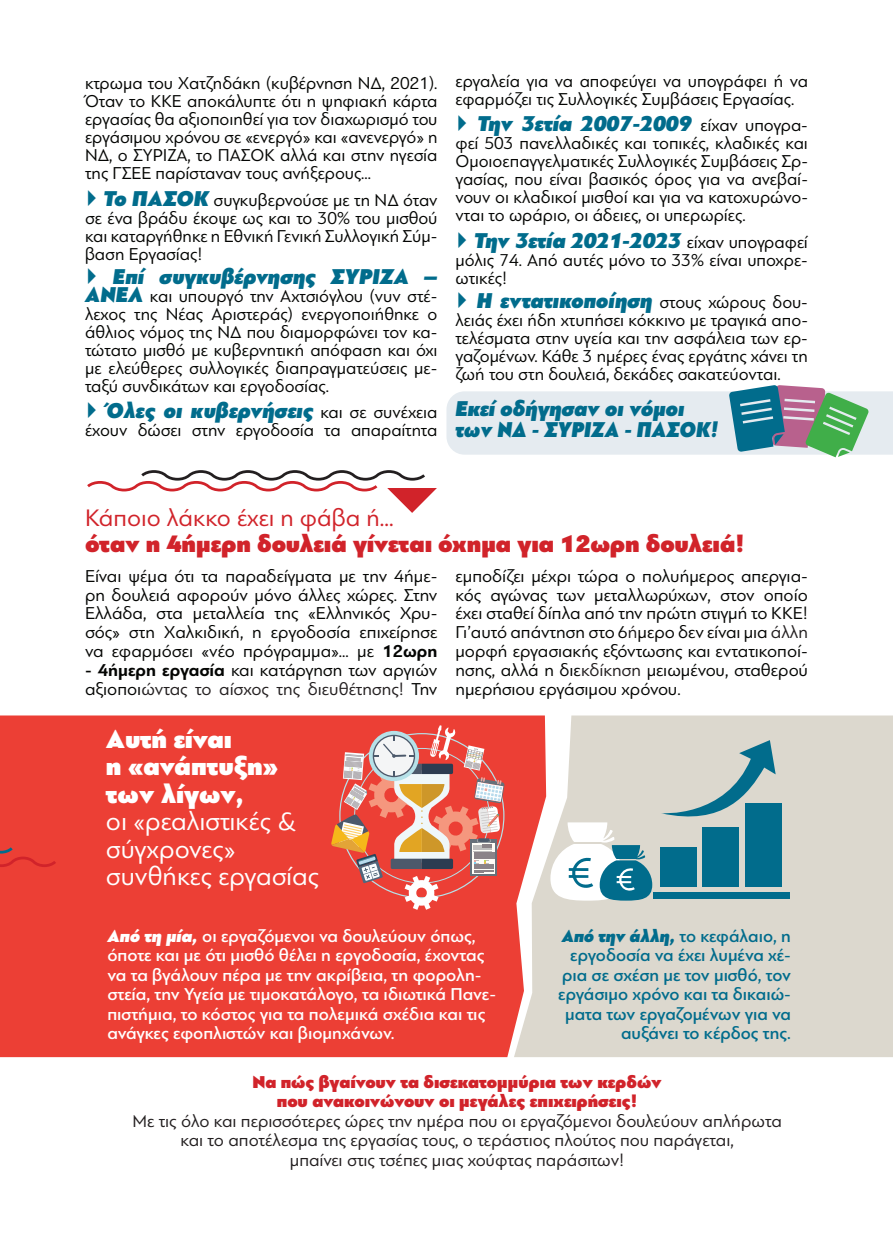
<style>
.page{position:relative;width:893px;height:1234px;background:#fff}
.page>*{position:absolute;margin:0;border:0;box-sizing:border-box;transform-origin:0 0}
.t1{font:70.95px "PF Agora Serif Pro";color:#d1232a}
.t2{font:26.85px/27.5px "PF Bague Sans Pro";color:#fff}
.t3{font:900 26.85px/27.5px "PF Bague Sans Pro";color:#fff}
.t4{font:900 25.05px "PF Bague Sans Pro";color:#d1232a}
.t5{font:25.05px "PF Bague Sans Pro";color:#d1232a}
.t6{font:italic 900 22.5px/21px "PF Bague Sans Pro";color:#016c8c}
.t7{font:18px/18px "PF Bague Sans Pro";color:#040503;text-align:justify}
.t8{font:500 18px/19.5px "PF Bague Sans Pro";color:#fff}
.t9{font:18px/19.5px "PF Bague Sans Pro";color:#231f20;text-align:center}
.t10{font:500 18px/19.5px "PF Bague Sans Pro";color:#016c8c;text-align:right}
.t11{font:900 18px/19.5px "PF Bague Sans Pro";color:#d1232a;text-align:center}
.s1{font-family:"PF Agora Serif Pro";font-size:22.5px;color:#016c8c}
.s2{font-weight:900;font-style:italic;font-size:22.5px;color:#016c8c}
.s3{font-family:"PF Agora Serif Pro";font-weight:400;font-style:normal}
.s4{font-weight:400;font-style:normal;font-size:18px;color:#040503}
.s5{font-weight:700}
.s6{color:#231f20}
.s7{font-weight:900;font-style:italic}
</style>
<div class="page">
<div style="left:546px;top:715px;width:347px;height:341px;background:#dcd8ce"></div>
<div style="left:0;top:715px;width:546px;height:341px;background:#ec3f35"></div>
<svg style="left:0;top:842px;width:56px;height:24px"></svg>
<svg style="left:87px;top:470px;width:338px;height:21px"></svg>
<svg style="left:331px;top:725px;width:174px;height:184px;background:#dd776a"></svg>
<div style="left:745px;top:803px;width:37px;height:83px;background:#016c8c"></div>
<div style="left:703px;top:826px;width:36px;height:60px;background:#016c8c"></div>
<div style="left:660px;top:846px;width:36px;height:40px;background:#016c8c"></div>
<svg style="left:661px;top:740px;width:115px;height:86px;background:#a6bdbd"></svg>
<div style="left:653px;top:891px;width:136px;height:7px;background:#016c8c"></div>
<svg style="left:550px;top:822px;width:102px;height:78px"></svg>
<svg style="left:446px;top:385px;width:447px;height:72px;background:#c6d6d7"></svg>
<p class="t7" style="left:85px;top:74px;width:354px">κτρωμα του Χατζηδάκη (κυβέρνηση ΝΔ, 2021).<br>Όταν το ΚΚΕ αποκάλυπτε ότι η ψηφιακή κάρτα εργασίας θα αξιοποιηθεί για τον διαχωρισμό του εργάσιμου χρόνου σε «ενεργό» και «ανενεργό» η ΝΔ, ο ΣΥΡΙΖΑ, το ΠΑΣΟΚ αλλά και στην ηγεσία της ΓΣΕΕ παρίσταναν τους ανήξερους...</p>
<p class="t7" style="left:85px;top:191px;width:354px"><span class="s1">▶</span> <span class="s2">Το ΠΑΣΟΚ</span> συγκυβερνούσε με τη ΝΔ όταν σε ένα βράδυ έκοψε ως και το 30% του μισθού και καταργήθηκε η Εθνική Γενική Συλλογική Σύμ&shy;βαση Εργασίας!</p>
<p class="t6" style="left:85px;top:267px;width:354px"><span class="s3">▶</span> Επί συγκυβέρνησης ΣΥΡΙΖΑ –</p>
<p class="t7" style="left:85px;top:287px;width:354px"><span class="s2">ΑΝΕΛ</span> και υπουργό την Αχτσιόγλου (νυν στέ&shy;λεχος της Νέας Αριστεράς) ενεργοποιήθηκε ο άθλιος νόμος της ΝΔ που διαμορφώνει τον κα&shy;τώτατο μισθό με κυβερνητική απόφαση και όχι με ελεύθερες συλλογικές διαπραγματεύσεις με&shy;ταξύ συνδικάτων και εργοδοσίας.</p>
<p class="t6" style="left:85px;top:400px;width:354px"><span class="s3">▶</span> Όλες οι κυβερνήσεις <span class="s4">και σε συνέχεια</span></p>
<p class="t7" style="left:85px;top:421px;width:354px">έχουν δώσει στην εργοδοσία τα απαραίτητα</p>
<p class="t7" style="left:455px;top:72px;width:354px">εργαλεία για να αποφεύγει να υπογράφει ή να εφαρμόζει τις Συλλογικές Συμβάσεις Εργασίας.</p>
<p class="t6" style="left:455px;top:113px;width:354px"><span class="s3">▶</span> Την 3ετία 2007-2009 <span class="s4">είχαν υπογρα-</span></p>
<p class="t7" style="left:455px;top:134px;width:354px">φεί 503 πανελλαδικές και τοπικές, κλαδικές και Ομοιοεπαγγελματικές Συλλογικές Συμβάσεις Σρ&shy;γασίας, που είναι βασικός όρος για να ανεβαί&shy;νουν οι κλαδικοί μισθοί και για να κατοχυρώνο&shy;νται το ωράριο, οι άδειες, οι υπερωρίες.</p>
<p class="t6" style="left:455px;top:230px;width:354px"><span class="s3">▶</span> Την 3ετία 2021-2023 <span class="s4">είχαν υπογραφεί</span></p>
<p class="t7" style="left:455px;top:251px;width:354px">μόλις 74. Από αυτές μόνο το 33% είναι υποχρε&shy;ωτικές!</p>
<p class="t6" style="left:455px;top:290px;width:354px"><span class="s3">▶</span> Η εντατικοποίηση <span class="s4">στους χώρους δου-</span></p>
<p class="t7" style="left:455px;top:311px;width:354px">λειάς έχει ήδη χτυπήσει κόκκινο με τραγικά απο&shy;τελέσματα στην υγεία και την ασφάλεια των ερ&shy;γαζομένων. Κάθε 3 ημέρες ένας εργάτης χάνει τη ζωή του στη δουλειά, δεκάδες σακατεύονται.</p>
<p class="t6" style="left:455px;top:398px;width:264px">Εκεί οδήγησαν οι νόμοι των Ν∆ - ΣΥΡΙΖΑ - ΠΑΣΟΚ!</p>
<h1 class="t1" style="left:454px;top:478px;width:44px;rotate:90deg">▶</h1>
<h3 class="t5" style="left:85px;top:503px;width:310px">Κάποιο λάκκο έχει η φάβα ή...</h3>
<h3 class="t4" style="left:85px;top:527px;width:661px">όταν η 4ήμερη δουλειά γίνεται όχημα για 12ωρη δουλειά!</h3>
<p class="t7" style="left:85px;top:566px;width:354px;line-height:18.9px">Είναι ψέμα ότι τα παραδείγματα με την 4ήμε&shy;ρη δουλειά αφορούν μόνο άλλες χώρες. Στην Ελλάδα, στα μεταλλεία της «Ελληνικός Χρυ&shy;σός» στη Χαλκιδική, η εργοδοσία επιχείρησε να εφαρμόσει «νέο πρόγραμμα»... με <span class="s5">12ωρη</span></p>
<p class="t7" style="left:85px;top:660px;width:354px;line-height:18.9px"><span class="s5">- 4ήµερη εργασία</span> και κατάργηση των αργιών αξιοποι<span class="s6">ώντας το αίσχος της διευθέτησης!</span> Την</p>
<p class="t7" style="left:455px;top:566px;width:354px;line-height:18.9px">εμποδίζει μέχρι τώρα ο πολυήμερος απεργια&shy;κός αγώνας των μεταλλωρύχων, στον οποίο έχει σταθεί δίπλα από την πρώτη στιγμή το ΚΚΕ!<br>Γι’αυτό απάντηση στο 6<span class="s6">ή</span>μερο δεν είναι μια <span class="s6">άλλη </span>μορφή εργασιακής εξόντωσης και εντατικοποί&shy;ησης, αλλά η διε<span class="s6">κδίκηση</span> μειωμένου, σταθερού ημερήσιου εργάσιμου χρόνου.</p>
<h2 class="t3" style="left:106px;top:726px;width:174px">Αυτή είναι<br>η «ανάπτυξη» των λίγων,</h2>
<h2 class="t2" style="left:106px;top:807px;width:215px">οι «ρεαλιστικές &amp; σύγχρονες» συνθήκες εργασίας</h2>
<p class="t10" style="left:558px;top:926px;width:234px"><span class="s7">Από την άλλη,</span> το κεφάλαιο, η εργοδοσία να έχει λυµένα χέ&shy;ρια σε σχέση µε τον µισθό, τον εργάσιµο χρόνο και τα δικαιώ&shy;µατα των εργαζοµένων για να αυξάνει το κέρδος της.</p>
<p class="t11" style="left:252px;top:1072px;width:411px">Να πώς βγαίνουν τα δισεκατομμύρια των κερδών που ανακοινώνουν οι μεγάλες επιχειρήσεις!</p>
<p class="t9" style="left:132px;top:1110px;width:651px">Με τις όλο και περισσότερες ώρες την ημέρα που οι εργαζόμενοι δουλεύουν απλήρωτα και το αποτέλεσμα της εργασίας τους, ο τεράστιος πλούτος που παράγεται,<br>μπαίνει στις τσέπες μιας χούφτας παράσιτων!</p>
<p class="t8" style="left:107px;top:926px;width:390px"><span class="s7">Από τη μία,</span> οι εργαζόµενοι να δουλεύουν όπως, όποτε και µε ότι µισθό θέλει η εργοδοσία, έχοντας να τα βγάλουν πέρα µε την ακρίβεια, τη φορολη&shy;στεία, την Υγεία µε τιµοκατάλογο, τα ιδιωτικά Πανε&shy;πιστήµια, το κόστος για τα πολεµικά σχέδια και τις ανάγκες εφοπλιστών και βιοµηχάνων.</p>
</div>
